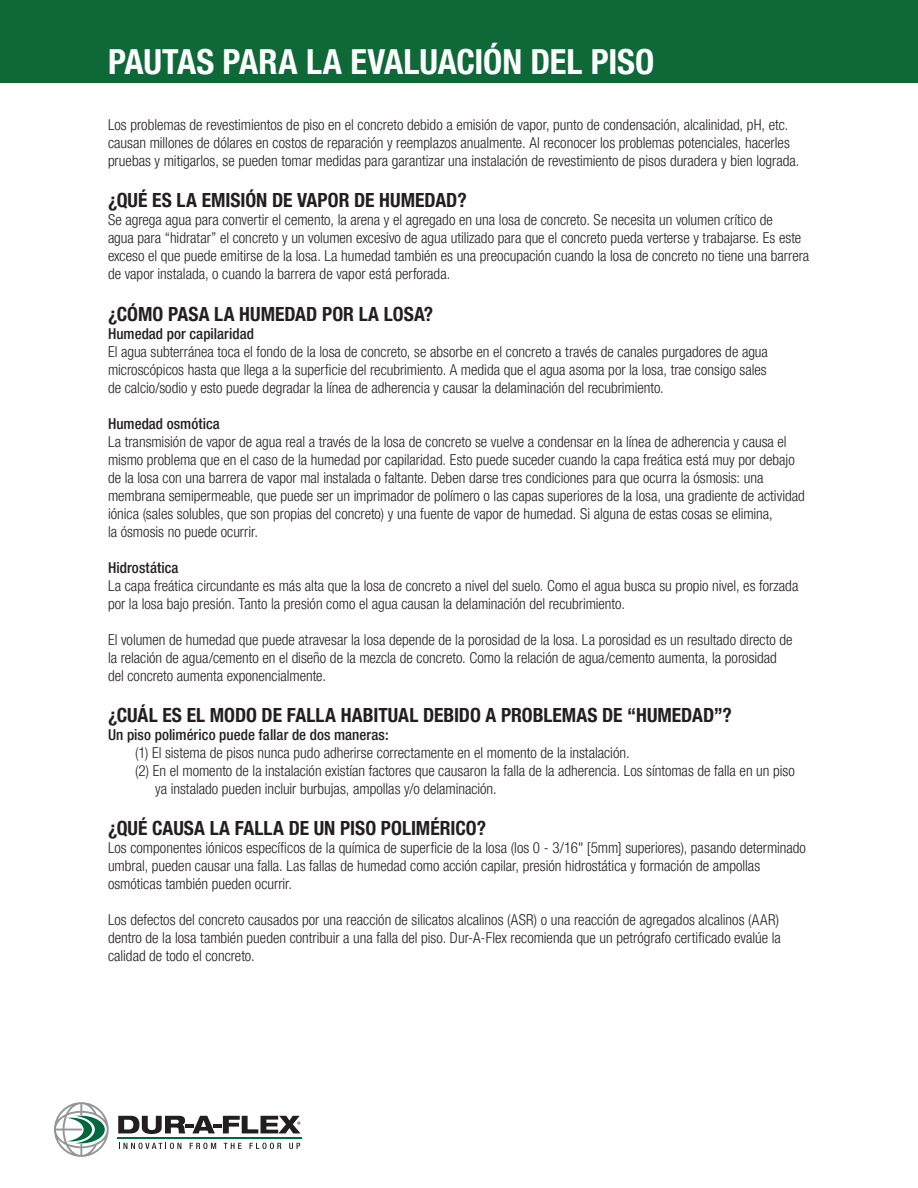
<style>
.page{position:relative;width:918px;height:1188px;background:#fff}
.page>*{position:absolute;margin:0;border:0;box-sizing:border-box;transform-origin:0 0}
.t1{font:700 condensed 34.5px "Helvetica Neue LT Pro";letter-spacing:-.005em;color:#fff}
.t2{font:700 condensed 19.5px "Helvetica Neue LT Pro";color:#231f20}
.t3{font:300 condensed 15px/18px "Helvetica Neue LT Pro";color:#231f20}
.t4{font:500 condensed 15px "Helvetica Neue LT Pro";letter-spacing:.005em;color:#231f20}
</style>
<div class="page">
<svg style="left:119px;top:1143px;width:62px;height:6px"></svg>
<svg style="left:190px;top:1143px;width:26px;height:6px"></svg>
<svg style="left:224px;top:1143px;width:18px;height:6px"></svg>
<svg style="left:250px;top:1143px;width:31px;height:6px"></svg>
<svg style="left:289px;top:1143px;width:11px;height:6px"></svg>
<hr style="left:118px;top:1137px;width:184px;height:2px;background:#00673e">
<svg style="left:118px;top:1116px;width:182px;height:18px"></svg>
<svg style="left:54px;top:1102px;width:55px;height:55px"></svg>
<div style="left:0;top:0;width:918px;height:82px;background:#0f6838"></div>
<p class="t1" style="left:108px;top:41px;width:548px">PAUTAS PARA LA EVALUACIÓN DEL PISO</p>
<p class="t3" style="left:108px;top:115px;width:693px">Los problemas de revestimientos de piso en el concreto debido a emisión de vapor, punto de condensación, alcalinidad, pH, etc. causan millones de dólares en costos de reparación y reemplazos anualmente. Al reconocer los problemas potenciales, hacerles pruebas y mitigarlos, se pueden tomar medidas para garantizar una instalación de revestimiento de pisos duradera y bien lograda.</p>
<p class="t2" style="left:108px;top:189px;width:360px">¿QUÉ ES LA EMISIÓN DE VAPOR DE HUMEDAD?</p>
<p class="t3" style="left:108px;top:211px;width:703px">Se agrega agua para convertir el cemento, la arena y el agregado en una losa de concreto. Se necesita un volumen crítico de<br>agua para “hidratar” el concreto y un volumen excesivo de agua utilizado para que el concreto pueda verterse y trabajarse. Es este exceso el que puede emitirse de la losa. La humedad también es una preocupación cuando la losa de concreto no tiene una barrera de vapor instalada, o cuando la barrera de vapor está perforada.</p>
<p class="t2" style="left:108px;top:302px;width:327px">¿CÓMO PASA LA HUMEDAD POR LA LOSA?</p>
<p class="t4" style="left:108px;top:324px;width:148px">Humedad por capilaridad</p>
<p class="t3" style="left:108px;top:342px;width:661px;text-align:justify">El agua subterránea toca el fondo de la losa de concreto, se absorbe en el concreto a través de canales purgadores de agua microscópicos hasta que llega a la superficie del recubrimiento. A medida que el agua asoma por la losa, trae consigo sales de calcio/sodio y esto puede degradar la línea de adherencia y causar la delaminación del recubrimiento.</p>
<p class="t4" style="left:108px;top:414px;width:113px">Humedad osmótica</p>
<p class="t3" style="left:108px;top:432px;width:698px">La transmisión de vapor de agua real a través de la losa de concreto se vuelve a condensar en la línea de adherencia y causa el mismo problema que en el caso de la humedad por capilaridad. Esto puede suceder cuando la capa freática está muy por debajo de la losa con una barrera de vapor mal instalada o faltante. Deben darse tres condiciones para que ocurra la ósmosis: una membrana semipermeable, que puede ser un imprimador de polímero o las capas superiores de la losa, una gradiente de actividad iónica (sales solubles, que son propias del concreto) y una fuente de vapor de humedad. Si alguna de estas cosas se elimina,<br>la ósmosis no puede ocurrir.</p>
<p class="t4" style="left:108px;top:558px;width:72px">Hidrostática</p>
<p class="t3" style="left:108px;top:576px;width:692px">La capa freática circundante es más alta que la losa de concreto a nivel del suelo. Como el agua busca su propio nivel, es forzada por la losa bajo presión. Tanto la presión como el agua causan la delaminación del recubrimiento.</p>
<p class="t3" style="left:108px;top:630px;width:686px">El volumen de humedad que puede atravesar la losa depende de la porosidad de la losa. La porosidad es un resultado directo de la relación de agua/cemento en el diseño de la mezcla de concreto. Como la relación de agua/cemento aumenta, la porosidad del concreto aumenta exponencialmente.</p>
<p class="t2" style="left:108px;top:703px;width:625px">¿CUÁL ES EL MODO DE FALLA HABITUAL DEBIDO A PROBLEMAS DE “HUMEDAD”?</p>
<p class="t4" style="left:108px;top:726px;width:282px">Un piso polimérico puede fallar de dos maneras:</p>
<p class="t3" style="left:135px;top:744px;width:496px">(1) El sistema de pisos nunca pudo adherirse correctamente en el momento de la instalación.</p>
<p class="t3" style="left:155px;top:762px;width:641px;text-indent:-20px">(2) En el momento de la instalación existían factores que causaron la falla de la adherencia. Los síntomas de falla en un piso ya instalado pueden incluir burbujas, ampollas y/o delaminación.</p>
<p class="t2" style="left:108px;top:817px;width:380px">¿QUÉ CAUSA LA FALLA DE UN PISO POLIMÉRICO?</p>
<p class="t3" style="left:108px;top:839px;width:700px">Los componentes iónicos específicos de la química de superficie de la losa (los 0 - 3/16" [5mm] superiores), pasando determinado umbral, pueden causar una falla. Las fallas de humedad como acción capilar, presión hidrostática y formación de ampollas osmóticas también pueden ocurrir.</p>
<p class="t3" style="left:108px;top:911px;width:674px;text-align:justify">Los defectos del concreto causados por una reacción de silicatos alcalinos (ASR) o una reacción de agregados alcalinos (AAR) dentro de la losa también pueden contribuir a una falla del piso. Dur-A-Flex recomienda que un petrógrafo certificado evalúe la calidad de todo el concreto.</p>
</div>
